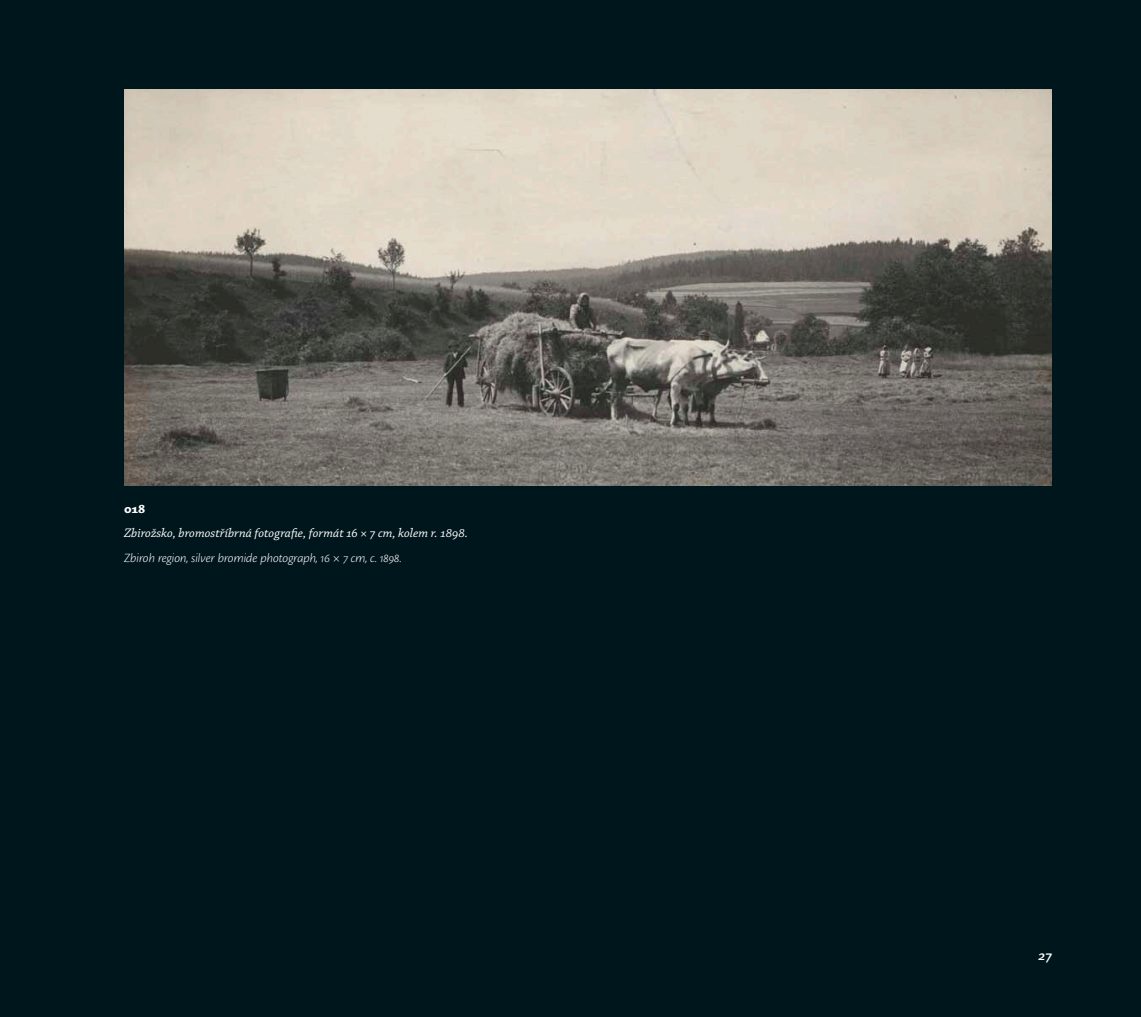
<style>
.page{position:relative;width:1141px;height:1017px;background:#00161d}
.page>*{position:absolute;margin:0;border:0;box-sizing:border-box;transform-origin:0 0}
.t1{font:italic 600 14.88px "Chaparral Pro";color:#fff}
.t2{font:italic 13.12px "Chaparral Pro";color:#fff}
.t3{font:italic 300 13.12px "Cronos Pro";letter-spacing:-.005em;color:#fff}
.t4{font:700 13.12px "Chaparral Pro";color:#fff}
</style>
<div class="page">
<img style="left:124px;top:89px;width:928px;height:396px">
<p class="t4" style="left:124px;top:501px;width:23px">018</p>
<p class="t2" style="left:124px;top:526px;width:345px">Zbirožsko, bromostříbrná fotografie, formát 16 × 7 cm, kolem r. 1898.</p>
<p class="t3" style="left:124px;top:551px;width:279px">Zbiroh region, silver bromide photograph, 16 × 7 cm, c. 1898.</p>
<p class="t1" style="left:1039px;top:947px;width:15px">27</p>
</div>
